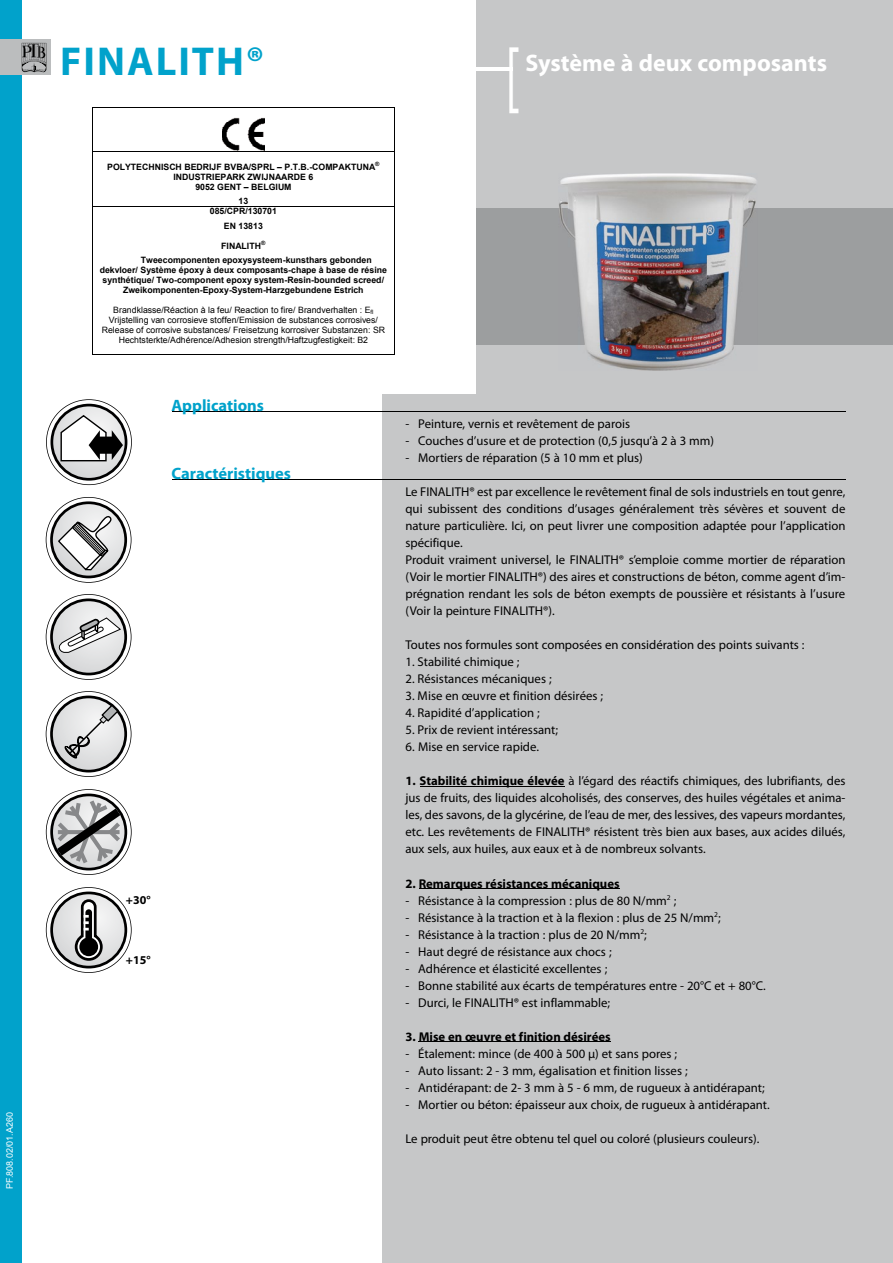
<style>
.page{position:relative;width:893px;height:1263px;background:#fff}
.page>*{position:absolute;margin:0;border:0;box-sizing:border-box;transform-origin:0 0}
.t1{font:82.5px "Myriad Pro";color:#fff;scale:.6 1}
.t2{font:700 40.5px "Myriad Pro";letter-spacing:.05em;color:#01a2cb}
.t3{font:700 24px "Myriad Pro";color:#fff}
.t4{font:700 16.5px "Myriad Pro";color:#01a2cb}
.t5{font:12.75px/17px "Myriad Pro";color:#000}
.t6{font:700 12.75px "Myriad Pro";color:#000}
.t7{font:700 12px "Myriad Pro";color:#000}
.t8{font:9px "Arial";color:#fff}
.t9{font:700 8.7px/10.1px "Arial";color:#000;text-align:center}
.t10{font:8.7px/10.1px "Arial";color:#000;text-align:center}
.t11{font:700 5.85px "Arial";color:#000}
.s1{font-style:inherit}
.s2{font-weight:700}
</style>
<div class="page">
<div style="left:476px;top:0;width:417px;height:1263px;background:#c6c7c8"></div>
<div style="left:476px;top:208px;width:417px;height:136px;background:#9c9e9f"></div>
<div style="left:0;top:0;width:21px;height:1263px;background:#01a2cb"></div>
<div style="left:382px;top:394px;width:485px;height:869px;background:#c6c7c8"></div>
<hr style="left:172px;top:411px;width:673px;height:1px;background:#000">
<hr style="left:172px;top:479px;width:673px;height:1px;background:#000">
<hr style="left:420px;top:786px;width:145px;height:1px;background:#000">
<hr style="left:419px;top:888px;width:201px;height:1px;background:#000">
<hr style="left:419px;top:1041px;width:192px;height:1px;background:#000">
<svg style="left:46px;top:399px;width:86px;height:86px"></svg>
<svg style="left:46px;top:497px;width:85px;height:86px"></svg>
<svg style="left:46px;top:594px;width:85px;height:86px"></svg>
<svg style="left:46px;top:691px;width:85px;height:86px"></svg>
<svg style="left:46px;top:789px;width:86px;height:86px"></svg>
<svg style="left:46px;top:887px;width:86px;height:86px"></svg>
<hr style="left:476px;top:67px;width:36px;height:3px;background:#fff">
<div style="left:0;top:39px;width:51px;height:36px;background:#bbbdbe"></div>
<svg style="left:22px;top:43px;width:25px;height:29px"></svg>
<img style="left:559px;top:173px;width:198px;height:197px">
<img style="left:222px;top:118px;width:43px;height:33px">
<hr style="left:92px;top:107px;width:303px;height:1px;background:#000">
<hr style="left:92px;top:108px;width:1px;height:43px;background:#000">
<hr style="left:395px;top:108px;width:1px;height:43px;background:#000">
<hr style="left:92px;top:151px;width:303px;height:1px;background:#000">
<hr style="left:92px;top:152px;width:1px;height:54px;background:#000">
<hr style="left:395px;top:152px;width:1px;height:54px;background:#000">
<hr style="left:92px;top:206px;width:303px;height:1px;background:#000">
<hr style="left:92px;top:206px;width:1px;height:149px;background:#000">
<hr style="left:92px;top:355px;width:303px;height:1px;background:#000">
<hr style="left:395px;top:206px;width:1px;height:149px;background:#000">
<img style="left:23px;top:43px;width:17px;height:19px">
<p class="t8" style="left:4px;top:1188px;width:78px;rotate:-90deg">PF.808.02/01.A260</p>
<h2 class="t2" style="left:60px;top:35px;width:206px">finalith®</h2>
<h3 class="t3" style="left:526px;top:47px;width:303px">Système à deux composants</h3>
<h1 class="t1" style="left:505px;top:25px;width:25px">[</h1>
<p class="t9" style="left:107px;top:162px;width:270px">POLYTECHNISCH BEDRIJF BVBA/SPRL <span class="s1">–</span> P.T.B.-COMPAKTUNA</p>
<p class="t11" style="left:375px;top:160px;width:6px">®</p>
<p class="t9" style="left:173px;top:172px;width:141px">INDUSTRIEPARK ZWIJNAARDE 6<br>9052 GENT <span class="s1">–</span> BELGIUM</p>
<p class="t9" style="left:210px;top:196px;width:69px">13<br>085/CPR/130701</p>
<p class="t9" style="left:224px;top:221px;width:40px">EN 13813</p>
<p class="t9" style="left:221px;top:241px;width:41px">FINALITH</p>
<p class="t11" style="left:261px;top:239px;width:6px">®</p>
<p class="t9" style="left:141px;top:255px;width:232px">Tweecomponenten epoxysysteem-kunsthars gebonden</p>
<p class="t9" style="left:100px;top:265px;width:289px">dekvloer/ Système époxy à deux composants-chape à base de résine</p>
<p class="t9" style="left:103px;top:275px;width:283px">synthétique/ Two-component epoxy system-Resin-bounded screed/</p>
<p class="t9" style="left:123px;top:285px;width:242px">Zweikomponenten-Epoxy-System-Harzgebundene Estrich</p>
<p class="t10" style="left:102px;top:304px;width:285px">Brandklasse/Réaction à la feu/ Reaction to fire/ Brandverhalten : E<sub>fl </sub>Vrijstelling van corrosieve stoffen/Emission de substances corrosives/ Release of corrosive substances/ Freisetzung korrosiver Substanzen: SR Hechtsterkte/Adhérence/Adhesion strength/Haftzugfestigkeit: B2</p>
<p class="t4" style="left:172px;top:395px;width:94px">applications</p>
<p class="t4" style="left:172px;top:463px;width:121px">Caractéristiques</p>
<p class="t7" style="left:126px;top:892px;width:26px">+30°</p>
<p class="t7" style="left:126px;top:952px;width:26px">+15°</p>
<p class="t5" style="left:405px;top:415px;width:226px">- Peinture, vernis et revêtement de parois</p>
<p class="t5" style="left:405px;top:432px;width:310px">- Couches d’usure et de protection (0,5 jusqu’à 2 à 3 mm)</p>
<p class="t5" style="left:405px;top:449px;width:239px">- Mortiers de réparation (5 à 10 mm et plus)</p>
<p class="t5" style="left:405px;top:483px;width:441px">Le FINALITH® est par excellence le revêtement final de sols industriels en tout genre, qui subissent des conditions d’usages généralement très sévères et souvent de nature particulière. Ici, on peut livrer une composition adaptée pour l’application spécifique.<br>Produit vraiment universel, le FINALITH® s’emploie comme mortier de réparation (Voir le mortier FINALITH®) des aires et constructions de béton, comme agent d’im&shy;prégnation rendant les sols de béton exempts de poussière et résistants à l’usure (Voir la peinture FINALITH®).</p>
<p class="t5" style="left:405px;top:636px;width:401px">Toutes nos formules sont composées en considération des points suivants :</p>
<p class="t5" style="left:405px;top:653px;width:116px">1. Stabilité chimique ;</p>
<p class="t5" style="left:405px;top:670px;width:148px">2. Résistances mécaniques ;</p>
<p class="t5" style="left:405px;top:687px;width:199px">3. Mise en œuvre et finition désirées ;</p>
<p class="t5" style="left:405px;top:704px;width:136px">4. Rapidité d’application ;</p>
<p class="t5" style="left:405px;top:721px;width:154px">5. Prix de revient intéressant;</p>
<p class="t5" style="left:405px;top:738px;width:135px">6. Mise en service rapide.</p>
<p class="t5" style="left:405px;top:772px;width:441px;text-align:justify"><span class="s2">1. Stabilité chimique élevée</span> à l’égard des réactifs chimiques, des lubrifiants, des jus de fruits, des liquides alcoholisés, des conserves, des huiles végétales et anima&shy;les, des savons, de la glycérine, de l’eau de mer, des lessives, des vapeurs mordantes, etc. Les revêtements de FINALITH® résistent très bien aux bases, aux acides dilués, aux sels, aux huiles, aux eaux et à de nombreux solvants.</p>
<p class="t6" style="left:405px;top:875px;width:216px">2. Remarques résistances mécaniques</p>
<p class="t5" style="left:405px;top:891px;width:272px">- Résistance à la compression : plus de 80 N/mm<sup>2</sup> ;</p>
<p class="t5" style="left:405px;top:908px;width:317px">- Résistance à la traction et à la flexion : plus de 25 N/mm<sup>2</sup>;</p>
<p class="t5" style="left:405px;top:925px;width:243px">- Résistance à la traction : plus de 20 N/mm<sup>2</sup>;</p>
<p class="t5" style="left:405px;top:942px;width:208px">- Haut degré de résistance aux chocs ;</p>
<p class="t5" style="left:405px;top:959px;width:203px">- Adhérence et élasticité excellentes ;</p>
<p class="t5" style="left:405px;top:976px;width:362px">- Bonne stabilité aux écarts de températures entre - 20°C et + 80°C.</p>
<p class="t5" style="left:405px;top:993px;width:206px">- Durci, le FINALITH® est inflammable;</p>
<p class="t6" style="left:405px;top:1028px;width:207px">3. Mise en œuvre et finition désirées</p>
<p class="t5" style="left:405px;top:1045px;width:273px">- Étalement: mince (de 400 à 500 μ) et sans pores ;</p>
<p class="t5" style="left:405px;top:1062px;width:284px">- Auto lissant: 2 - 3 mm, égalisation et finition lisses ;</p>
<p class="t5" style="left:405px;top:1079px;width:361px">- Antidérapant: de 2- 3 mm à 5 - 6 mm, de rugueux à antidérapant;</p>
<p class="t5" style="left:405px;top:1096px;width:366px">- Mortier ou béton: épaisseur aux choix, de rugueux à antidérapant.</p>
<p class="t5" style="left:405px;top:1130px;width:355px">Le produit peut être obtenu tel quel ou coloré (plusieurs couleurs).</p>
</div>
